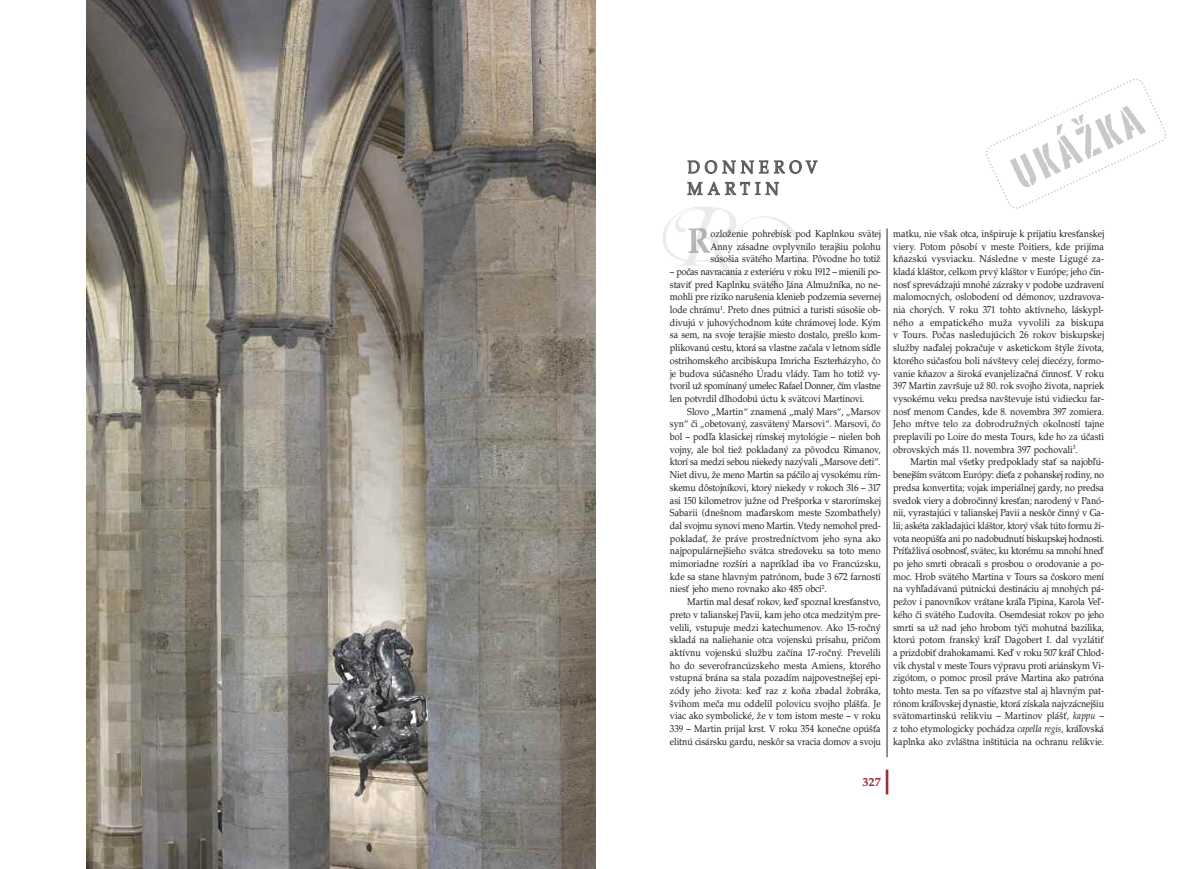
<style>
.page{position:relative;width:1191px;height:869px;background:#fff}
.page>*{position:absolute;margin:0;border:0;box-sizing:border-box;transform-origin:0 0}
.t1{font:52.5px "Portago ITCTT";color:#c9c9c9}
.t2{font:17.5px/21.4px "Paltus Antiqua Nox LCE";letter-spacing:.33em;color:#5d5c5d;scale:.9 1}
.t3{font:700 12.25px "Paltus Antiqua Nox LCE";color:#a0293a}
.t4{font:10.06px/12.7px "Paltus Antiqua Nox LCE";letter-spacing:-.01em;color:#272627;text-align:justify;scale:.9 1}
.s1{font-style:italic}
</style>
<div class="page">
<img style="left:87px;top:0;width:508px;height:868px">
<svg style="left:663px;top:207px;width:138px;height:84px"></svg>
<hr style="left:885px;top:769px;width:3px;height:25px;background:#a0293a">
<hr style="left:886px;top:228px;width:1px;height:528px;background:#272627">
<svg style="left:986px;top:79px;width:180px;height:130px"></svg>
<h2 class="t2" style="left:687px;top:156px;width:146px">DONNEROV<br>MARTIN</h2>
<h1 class="t1" style="left:1000px;top:143px;width:139px;rotate:-25deg">ukážka</h1>
<p class="t4" style="left:710px;top:227px;width:191px">ozloženie pohrebísk pod Kaplnkou svätej Anny zásadne ovplyvnilo terajšiu polohu súsošia svätého Martina. Pôvodne ho totiž</p>
<p class="t4" style="left:670px;top:265px;width:236px">– počas navracania z exteriéru v roku 1912 – mienili po&shy;staviť pred Kaplnku svätého Jána Almužníka, no ne&shy;mohli pre riziko narušenia klenieb podzemia severnej lode chrámu<sup>1</sup>. Preto dnes pútnici a turisti súsošie ob&shy;divujú v juhovýchodnom kúte chrámovej lode. Kým sa sem, na svoje terajšie miesto dostalo, prešlo kom&shy;plikovanú cestu, ktorá sa vlastne začala v letnom sídle ostrihomského arcibiskupa Imricha Eszterházyho, čo je budova súčasného Úradu vlády. Tam ho totiž vy&shy;tvoril už spomínaný umelec Rafael Donner, čím vlastne len potvrdil dlhodobú úctu k svätcovi Martinovi.</p>
<p class="t4" style="left:670px;top:404px;width:236px;text-indent:17px">Slovo „Martin“ znamená „malý Mars“, „Marsov syn“ či „obetovaný, zasvätený Marsovi“. Marsovi, čo bol – podľa klasickej rímskej mytológie – nielen boh vojny, ale bol tiež pokladaný za pôvodcu Rimanov, ktorí sa medzi sebou niekedy nazývali „Marsove deti“.<br>Niet divu, že meno Martin sa páčilo aj vysokému rím&shy;skemu dôstojníkovi, ktorý niekedy v rokoch 316 – 317 asi 150 kilometrov južne od Prešporka v starorímskej Sabarii (dnešnom maďarskom meste Szombathely) dal svojmu synovi meno Martin. Vtedy nemohol pred&shy;pokladať, že práve prostredníctvom jeho syna ako najpopulárnejšieho svätca stredoveku sa toto meno mimoriadne rozšíri a napríklad iba vo Francúzsku, kde sa stane hlavným patrónom, bude 3 672 farností niesť jeho meno rovnako ako 485 obcí<sup>2</sup>.</p>
<p class="t4" style="left:670px;top:595px;width:236px;text-indent:17px">Martin mal desať rokov, keď spoznal kresťanstvo, preto v talianskej Pavii, kam jeho otca medzitým pre&shy;velili, vstupuje medzi katechumenov. Ako 15-ročný skladá na naliehanie otca vojenskú prísahu, pričom aktívnu vojenskú službu začína 17-ročný. Prevelili ho do severofrancúzskeho mesta Amiens, ktorého vstupná brána sa stala pozadím najpovestnejšej epi&shy;zódy jeho života: keď raz z koňa zbadal žobráka, švihom meča mu oddelil polovicu svojho plášťa. Je viac ako symbolické, že v tom istom meste – v roku 339 – Martin prijal krst. V roku 354 konečne opúšťa elitnú cisársku gardu, neskôr sa vracia domov a svoju</p>
<p class="t3" style="left:862px;top:774px;width:20px">327</p>
<p class="t4" style="left:893px;top:227px;width:236px">matku, nie však otca, inšpiruje k prijatiu kresťanskej viery. Potom pôsobí v meste Poitiers, kde prijíma kňazskú vysviacku. Následne v meste Ligugé za&shy;kladá kláštor, celkom prvý kláštor v Európe; jeho čin&shy;nosť sprevádzajú mnohé zázraky v podobe uzdravení malomocných, oslobodení od démonov, uzdravova&shy;nia chorých. V roku 371 tohto aktívneho, láskypl&shy;ného a empatického muža vyvolili za biskupa v Tours. Počas nasledujúcich 26 rokov biskupskej služby naďalej pokračuje v asketickom štýle života, ktorého súčasťou boli návštevy celej diecézy, formo&shy;vanie kňazov a široká evanjelizačná činnosť. V roku 397 Martin završuje už 80. rok svojho života, napriek vysokému veku predsa navštevuje istú vidiecku far&shy;nosť menom Candes, kde 8. novembra 397 zomiera.<br>Jeho mŕtve telo za dobrodružných okolností tajne preplavili po Loire do mesta Tours, kde ho za účasti obrovských más 11. novembra 397 pochovali<sup>3</sup>.</p>
<p class="t4" style="left:893px;top:455px;width:236px;text-indent:17px">Martin mal všetky predpoklady stať sa najobľú&shy;benejším svätcom Európy: dieťa z pohanskej rodiny, no predsa konvertita; vojak imperiálnej gardy, no predsa svedok viery a dobročinný kresťan; narodený v Panó&shy;nii, vyrastajúci v talianskej Pavii a neskôr činný v Ga&shy;lii; askéta zakladajúci kláštor, ktorý však túto formu ži&shy;vota neopúšťa ani po nadobudnutí biskupskej hodnosti.<br>Príťažlivá osobnosť, svätec, ku ktorému sa mnohí hneď po jeho smrti obracali s prosbou o orodovanie a po&shy;moc. Hrob svätého Martina v Tours sa čoskoro mení na vyhľadávanú pútnickú destináciu aj mnohých pá&shy;pežov i panovníkov vrátane kráľa Pipina, Karola Veľ&shy;kého či svätého Ľudovíta. Osemdesiat rokov po jeho smrti sa už nad jeho hrobom týči mohutná bazilika, ktorú potom franský kráľ Dagobert I. dal vyzlátiť a prizdobiť drahokamami. Keď v roku 507 kráľ Chlod&shy;vik chystal v meste Tours výpravu proti ariánskym Vi&shy;zigótom, o pomoc prosil práve Martina ako patróna tohto mesta. Ten sa po víťazstve stal aj hlavným pat&shy;rónom kráľovskej dynastie, ktorá získala najvzácnejšiu svätomartinskú relikviu – Martinov plášť, <span class="s1">kappu</span> – z toho etymologicky pochádza <span class="s1">capella regis,</span> kráľovská kaplnka ako zvláštna inštitúcia na ochranu relikvie.</p>
</div>
